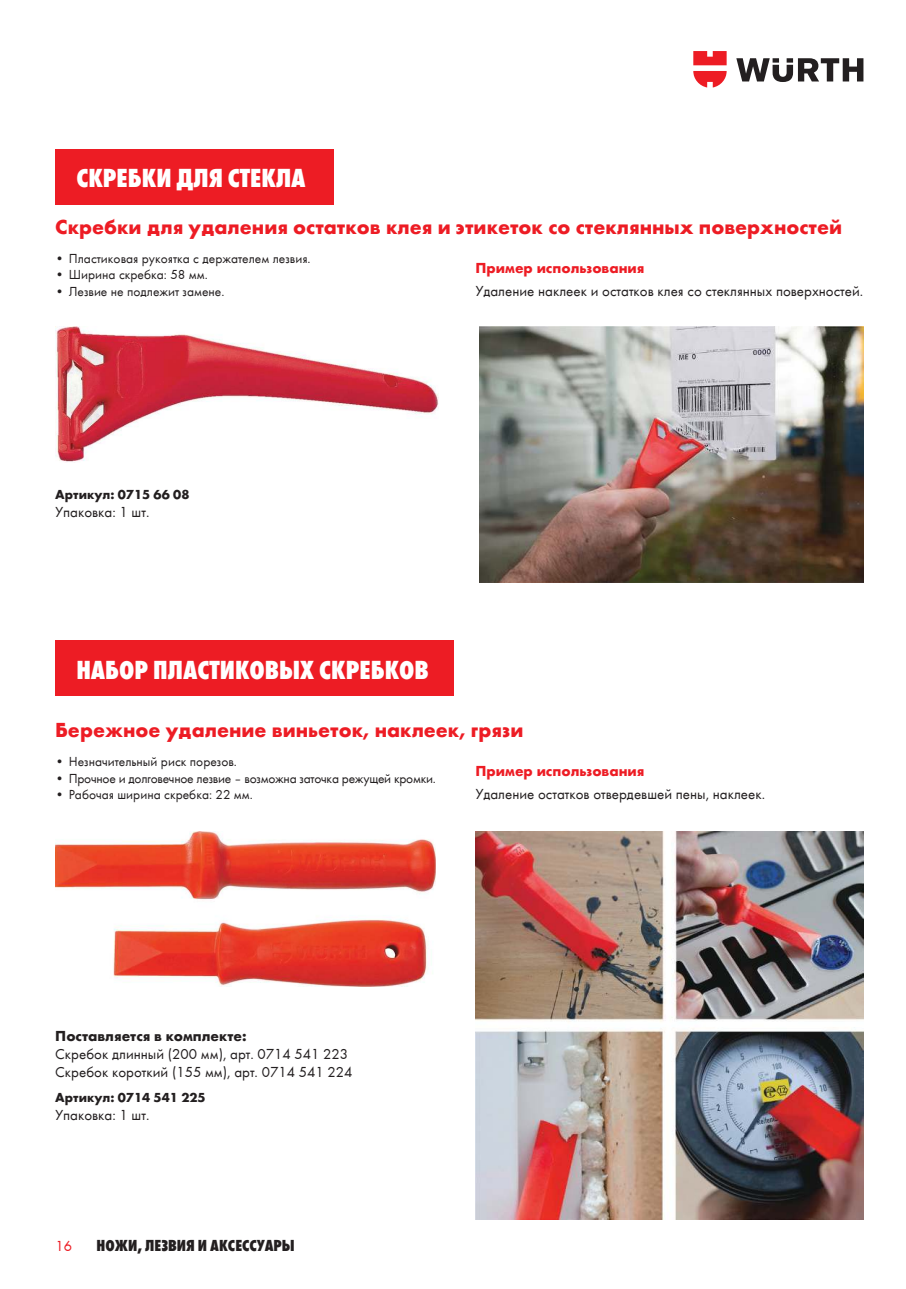
<style>
.page{position:relative;width:906px;height:1289px;background:#fff}
.page>*{position:absolute;margin:0;border:0;box-sizing:border-box;transform-origin:0 0}
.t1{font:27px "Wuerth Extra Bold Cond Caps";color:#fff}
.t2{font:700 21px "Wuerth";color:#ed1c24}
.t3{font:16.5px "Wuerth Extra Bold Cond Caps";color:#231f20}
.t4{font:15px/18px "Wuerth";color:#231f20}
.t5{font:700 15px "Wuerth";color:#ed1c24}
.t6{font:700 15px "Wuerth";color:#231f20}
.t7{font:15px "Wuerth";color:#ed1c24}
.t8{font:13.5px "Wuerth";color:#231f20}
.t9{font:13.5px "Wuerth";letter-spacing:-.02em;color:#231f20}
.t10{font:700 13.5px "Wuerth";color:#231f20}
</style>
<div class="page">
<div style="left:55px;top:149px;width:279px;height:55px;background:#ed1c24"></div>
<div style="left:55px;top:640px;width:398px;height:55px;background:#ed1c24"></div>
<img style="left:479px;top:326px;width:384px;height:256px">
<img style="left:55px;top:326px;width:383px;height:136px">
<img style="left:55px;top:831px;width:381px;height:155px">
<img style="left:475px;top:831px;width:388px;height:387px">
<svg style="left:736px;top:58px;width:127px;height:24px"></svg>
<svg style="left:693px;top:51px;width:33px;height:36px"></svg>
<h1 class="t1" style="left:76px;top:159px;width:231px">СКРЕБКИ ДЛЯ cтекла</h1>
<h2 class="t2" style="left:55px;top:212px;width:788px">Скребки для удаления остатков клея и этикеток со стеклянных поверхностей</h2>
<p class="t8" style="left:55px;top:249px;width:257px">• Пластиковая рукоятка с держателем лезвия.</p>
<p class="t8" style="left:55px;top:266px;width:154px">• Ширина скребка: 58 мм.</p>
<p class="t8" style="left:55px;top:282px;width:171px">• Лезвие не подлежит замене.</p>
<p class="t5" style="left:475px;top:257px;width:170px">Пример использования</p>
<p class="t4" style="left:475px;top:281px;width:389px">Удаление наклеек и остатков клея со стеклянных поверхностей.</p>
<p class="t10" style="left:55px;top:484px;width:136px">Артикул: 0715 66 08</p>
<p class="t4" style="left:55px;top:502px;width:96px">Упаковка: 1 шт.</p>
<h1 class="t1" style="left:76px;top:650px;width:354px">Набор пластиковых скребков</h1>
<h2 class="t2" style="left:55px;top:714px;width:469px">Бережное удаление виньеток, наклеек, грязи</h2>
<p class="t8" style="left:55px;top:752px;width:183px">• Незначительный риск порезов.</p>
<p class="t9" style="left:55px;top:768px;width:382px">• Прочное и долговечное лезвие – возможна заточка режущей кромки.</p>
<p class="t8" style="left:55px;top:785px;width:199px">• Рабочая ширина скребка: 22 мм.</p>
<p class="t5" style="left:475px;top:760px;width:170px">Пример использования</p>
<p class="t4" style="left:475px;top:784px;width:291px">Удаление остатков отвердевшей пены, наклеек.</p>
<p class="t6" style="left:55px;top:1025px;width:193px">Поставляется в комплекте:</p>
<p class="t4" style="left:55px;top:1044px;width:298px">Скребок длинный (200 мм), арт. 0714 541 223<br>Скребок короткий (155 мм), арт. 0714 541 224</p>
<p class="t10" style="left:55px;top:1087px;width:152px">Артикул: 0714 541 225</p>
<p class="t4" style="left:55px;top:1105px;width:96px">Упаковка: 1 шт.</p>
<p class="t7" style="left:55px;top:1235px;width:18px">16</p>
<p class="t3" style="left:97px;top:1233px;width:200px">Ножи, лезвия и аксессуары</p>
</div>
